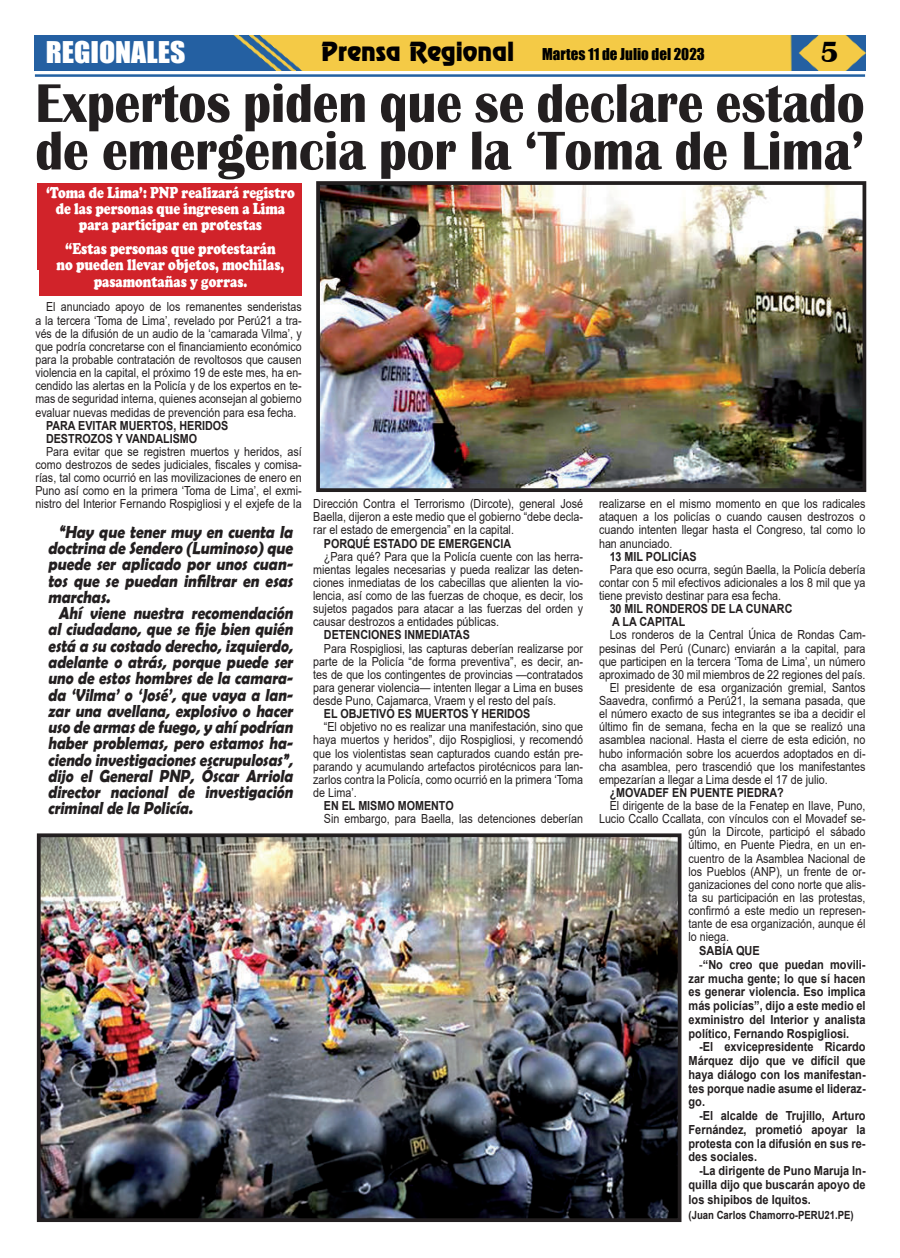
<style>
.page{position:relative;width:900px;height:1258px;background:#fff}
.page>*{position:absolute;margin:0;border:0;box-sizing:border-box;transform-origin:0 0}
.t1{font:700 56.38px/47.5px "Britannic";color:#231f20;scale:.91 1}
.t2{font:700 30px "Britannic";color:#020000}
.t3{font:27.5px "Impact";color:#fff;scale:1.08 1}
.t4{font:italic 700 17.5px/16.2px "Berlin Sans FB Demi";color:#231f20;scale:.86 1}
.t5{font:italic 700 17.5px/16.2px "Berlin Sans FB Demi";color:#231f20;text-align:justify;scale:.88 1}
.t6{font:900 16.25px/16.2px "Cooper";color:#fff;text-align:center;scale:.79 1}
.t7{font:15px "Impact";color:#000}
.t8{font:12.5px/13.1px "Arial";color:#231f20;text-align:justify;scale:.86 1}
.t9{font:700 12.5px "Arial";color:#231f20;scale:.88 1}
.t10{font:12.5px/13.1px "Arial";color:#231f20;text-align:justify;scale:.85 1}
.t11{font:700 12.5px/13.1px "Arial";color:#231f20;scale:.86 1}
.t12{font:700 11.25px "Arial";color:#231f20;scale:.85 1}
.s1{font-family:"Renfrew Normal";font-size:23.75px;color:#020000}
.s2{font-weight:400}
</style>
<div class="page">
<hr style="left:35px;top:74px;width:830px;height:3px;background:#2361a2">
<img style="left:35px;top:35px;width:830px;height:36px">
<img style="left:321px;top:186px;width:540px;height:301px">
<div style="left:316px;top:181px;width:550px;height:311px;border:4px solid #231f20"></div>
<div style="left:37px;top:183px;width:265px;height:86px;background:#d1232a"></div>
<div style="left:39px;top:187px;width:263px;height:108px;background:#d1232a"></div>
<img style="left:42px;top:838px;width:634px;height:379px">
<div style="left:37px;top:833px;width:644px;height:389px;border:4px solid #231f20"></div>
<h3 class="t3" style="left:46px;top:39px;width:131px">REGIONALES</h3>
<p class="t7" style="left:321px;top:47px;width:385px"><span class="s1">Prensa Regional</span> Martes 11 de Julio del 2023</p>
<h2 class="t2" style="left:821px;top:42px;width:20px">5</h2>
<h1 class="t1" style="left:35px;top:84px;width:913px">Expertos piden que se declare estado de emergencia por la ‘Toma de Lima’</h1>
<h3 class="t6" style="left:46px;top:186px;width:316px">‘Toma de Lima’: PNP realizará registro de las personas que ingresen a Lima para participar en protestas</h3>
<h3 class="t6" style="left:57px;top:242px;width:290px">“Estas personas que protestarán no pueden llevar objetos, mochilas, pasamontañas y gorras.</h3>
<p class="t10" style="left:35px;top:302px;width:315px;text-indent:11px">El anunciado apoyo de los remanentes senderistas a la tercera ‘Toma de Lima’, revelado por Perú21 a tra&shy;vés de la difusión de un audio de la ‘camarada Vilma’, y que podría concretarse con el financiamiento económico para la probable contratación de revoltosos que causen violencia en la capital, el próximo 19 de este mes, ha en&shy;cendido las alertas en la Policía y de los expertos en te&shy;mas de seguridad interna, quienes aconsejan al gobierno evaluar nuevas medidas de prevención para esa fecha.</p>
<p class="t11" style="left:46px;top:420px;width:214px">PARA EVITAR MUERTOS, HERIDOS<br>DESTROZOS Y VANDALISMO</p>
<p class="t8" style="left:46px;top:446px;width:299px">Para evitar que se registren muertos y heridos, así</p>
<p class="t8" style="left:35px;top:458px;width:311px">como destrozos de sedes judiciales, fiscales y comisa-</p>
<p class="t8" style="left:35px;top:472px;width:311px">rías, tal como ocurrió en las movilizaciones de enero en</p>
<p class="t8" style="left:35px;top:485px;width:311px">Puno así como en la primera ‘Toma de Lima’, el exmi-</p>
<p class="t8" style="left:35px;top:499px;width:638px">nistro del Interior Fernando Rospigliosi y el exjefe de la Dirección Contra el Terrorismo (Dircote), general José</p>
<p class="t8" style="left:313px;top:511px;width:315px">Baella, dijeron a este medio que el gobierno “debe decla-</p>
<p class="t8" style="left:313px;top:525px;width:235px">rar el estado de emergencia” en la capital.</p>
<p class="t11" style="left:324px;top:538px;width:219px">PORQUÉ ESTADO DE EMERGENCIA</p>
<p class="t8" style="left:313px;top:551px;width:315px;text-indent:11px">¿Para qué? Para que la Policía cuente con las herra&shy;mientas legales necesarias y pueda realizar las deten&shy;ciones inmediatas de los cabecillas que alienten la vio&shy;lencia, así como de las fuerzas de choque, es decir, los sujetos pagados para atacar a las fuerzas del orden y causar destrozos a entidades públicas.</p>
<p class="t11" style="left:324px;top:630px;width:171px">DETENCIONES INMEDIATAS</p>
<p class="t8" style="left:313px;top:643px;width:315px;text-indent:11px">Para Rospigliosi, las capturas deberían realizarse por parte de la Policía “de forma preventiva”, es decir, an&shy;tes de que los contingentes de provincias —contratados para generar violencia— intenten llegar a Lima en buses desde Puno, Cajamarca, Vraem y el resto del país.</p>
<p class="t11" style="left:324px;top:708px;width:242px">EL OBJETIVO ES MUERTOS Y HERIDOS</p>
<p class="t8" style="left:313px;top:721px;width:315px;text-indent:11px">“El objetivo no es realizar una manifestación, sino que haya muertos y heridos”, dijo Rospigliosi, y recomendó que los violentistas sean capturados cuando están pre&shy;parando y acumulando artefactos pirotécnicos para lan&shy;zarlos contra la Policía, como ocurrió en la primera ‘Toma de Lima’.</p>
<p class="t11" style="left:324px;top:800px;width:152px">EN EL MISMO MOMENTO</p>
<p class="t8" style="left:324px;top:813px;width:303px">Sin embargo, para Baella, las detenciones deberían</p>
<h3 class="t5" style="left:48px;top:525px;width:283px;text-indent:11px">“Hay que tener muy en cuenta la doctrina de Sendero (Luminoso) que puede ser aplicado por unos cuan&shy;tos que se puedan infiltrar en esas marchas.</h3>
<p class="t4" style="left:48px;top:606px;width:290px;text-indent:11px">Ahí viene nuestra recomendación al ciudadano, que se fije bien quién está a su costado derecho, izquierdo, adelante o atrás, porque puede ser uno de estos hombres de la camara&shy;da ‘Vilma’ o ‘José’, que vaya a lan&shy;zar una avellana, explosivo o hacer uso de armas de fuego, y ahí podrían haber problemas, pero estamos ha&shy;ciendo investigaciones escrupulosas”, dijo el General PNP, Óscar Arriola director nacional de investigación criminal de la Policía.</p>
<p class="t8" style="left:599px;top:498px;width:311px">realizarse en el mismo momento en que los radicales ataquen a los policías o cuando causen destrozos o cuando intenten llegar hasta el Congreso, tal como lo han anunciado.</p>
<p class="t11" style="left:610px;top:551px;width:103px">13 MIL POLICÍAS</p>
<p class="t8" style="left:599px;top:564px;width:311px;text-indent:11px">Para que eso ocurra, según Baella, la Policía debería contar con 5 mil efectivos adicionales a los 8 mil que ya tiene previsto destinar para esa fecha.</p>
<p class="t11" style="left:610px;top:603px;width:214px">30 MIL RONDEROS DE LA CUNARC<br>A LA CAPITAL</p>
<p class="t8" style="left:610px;top:630px;width:299px">Los ronderos de la Central Única de Rondas Cam-</p>
<p class="t8" style="left:599px;top:643px;width:311px">pesinas del Perú (Cunarc) enviarán a la capital, para</p>
<p class="t8" style="left:599px;top:656px;width:311px">que participen en la tercera ‘Toma de Lima’, un número</p>
<p class="t8" style="left:599px;top:669px;width:311px">aproximado de 30 mil miembros de 22 regiones del país.</p>
<p class="t8" style="left:610px;top:682px;width:299px">El presidente de esa organización gremial, Santos</p>
<p class="t8" style="left:599px;top:694px;width:311px">Saavedra, confirmó a Perú21, la semana pasada, que</p>
<p class="t8" style="left:599px;top:708px;width:311px">el número exacto de sus integrantes se iba a decidir el</p>
<p class="t8" style="left:599px;top:720px;width:311px">último fin de semana, fecha en la que se realizó una</p>
<p class="t8" style="left:599px;top:735px;width:311px">asamblea nacional. Hasta el cierre de esta edición, no</p>
<p class="t8" style="left:599px;top:748px;width:311px">hubo información sobre los acuerdos adoptados en di-</p>
<p class="t8" style="left:599px;top:761px;width:311px">cha asamblea, pero trascendió que los manifestantes</p>
<p class="t8" style="left:599px;top:774px;width:268px">empezarían a llegar a Lima desde el 17 de julio.</p>
<p class="t11" style="left:610px;top:787px;width:204px">¿MOVADEF EN PUENTE PIEDRA?</p>
<p class="t8" style="left:610px;top:800px;width:299px">El dirigente de la base de la Fenatep en Ilave, Puno,</p>
<p class="t8" style="left:599px;top:813px;width:312px">Lucio Ccallo Ccallata, con vínculos con el Movadef se-</p>
<p class="t8" style="left:689px;top:826px;width:207px">gún la Dircote, participó el sábado</p>
<p class="t8" style="left:689px;top:840px;width:207px">último, en Puente Piedra, en un en-</p>
<p class="t8" style="left:689px;top:853px;width:207px">cuentro de la Asamblea Nacional de</p>
<p class="t8" style="left:689px;top:866px;width:207px">los Pueblos (ANP), un frente de or-</p>
<p class="t8" style="left:689px;top:879px;width:207px">ganizaciones del cono norte que alis-</p>
<p class="t8" style="left:689px;top:892px;width:207px">ta su participación en las protestas,</p>
<p class="t8" style="left:689px;top:904px;width:207px">confirmó a este medio un represen-</p>
<p class="t8" style="left:689px;top:918px;width:207px">tante de esa organización, aunque él</p>
<p class="t8" style="left:689px;top:931px;width:49px">lo niega.</p>
<p class="t9" style="left:699px;top:946px;width:70px">SABÍA QUE</p>
<p class="t9" style="left:699px;top:960px;width:191px"><span class="s2">-</span>“No creo que puedan movili-</p>
<p class="t9" style="left:689px;top:973px;width:203px">zar mucha gente; lo que sí hacen</p>
<p class="t9" style="left:689px;top:987px;width:203px">es generar violencia. Eso implica</p>
<p class="t9" style="left:689px;top:1001px;width:203px">más policías”, dijo a este medio el</p>
<p class="t9" style="left:689px;top:1015px;width:203px">exministro del Interior y analista</p>
<p class="t9" style="left:689px;top:1028px;width:184px">político, Fernando Rospigliosi.</p>
<p class="t9" style="left:699px;top:1042px;width:191px">-El exvicepresidente Ricardo</p>
<p class="t9" style="left:689px;top:1056px;width:203px">Márquez dijo que ve difícil que</p>
<p class="t9" style="left:689px;top:1070px;width:203px">haya diálogo con los manifestan-</p>
<p class="t9" style="left:689px;top:1083px;width:203px">tes porque nadie asume el lideraz-</p>
<p class="t9" style="left:689px;top:1097px;width:20px">go.</p>
<p class="t9" style="left:699px;top:1111px;width:191px">-El alcalde de Trujillo, Arturo</p>
<p class="t9" style="left:689px;top:1125px;width:203px">Fernández, prometió apoyar la</p>
<p class="t9" style="left:689px;top:1138px;width:203px">protesta con la difusión en sus re-</p>
<p class="t9" style="left:689px;top:1152px;width:79px">des sociales.</p>
<p class="t9" style="left:699px;top:1166px;width:191px">-La dirigente de Puno Maruja In-</p>
<p class="t9" style="left:689px;top:1180px;width:203px">quilla dijo que buscarán apoyo de</p>
<p class="t9" style="left:689px;top:1195px;width:140px">los shipibos de Iquitos.</p>
<p class="t12" style="left:689px;top:1211px;width:196px">(Juan Carlos Chamorro-PERU21.PE)</p>
</div>
